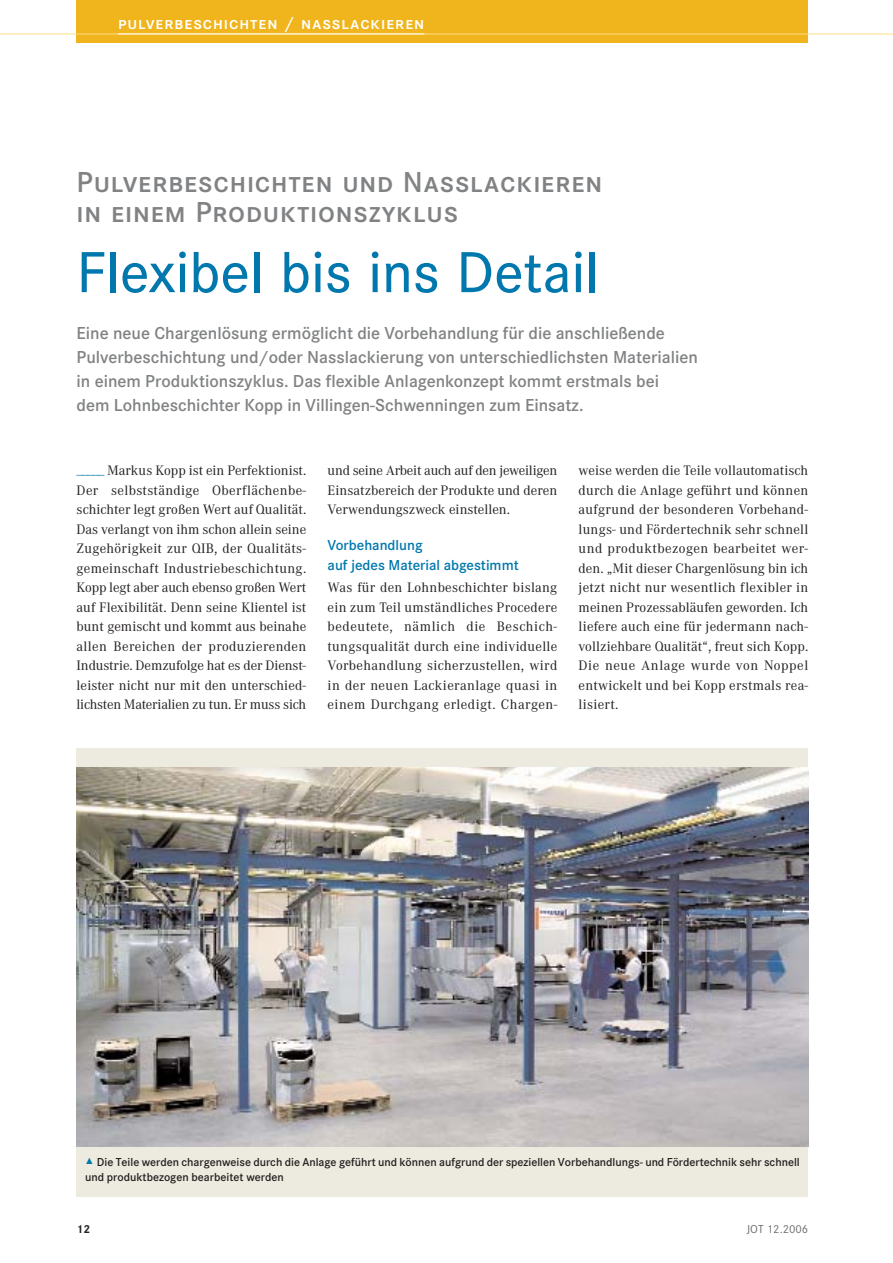
<style>
.page{position:relative;width:893px;height:1263px;background:#fff}
.page>*{position:absolute;margin:0;border:0;box-sizing:border-box;transform-origin:0 0}
.t1{font:500 60px "Corporate S";color:#0077ad}
.t2{font:600 30px/30px "Corporate SSC";letter-spacing:.025em;color:#808284}
.t3{font:600 18px/24px "Corporate S";color:#808284}
.t4{font:600 18px "Corporate SSC";letter-spacing:.05em;color:#fff}
.t5{font:600 15px/19.5px "Corporate S";color:#0077ad}
.t6{font:14.25px/19.5px "Corporate A";letter-spacing:.015em;color:#231f1f;text-align:justify}
.t7{font:600 12px/15px "Corporate S";color:#231f1f}
.t8{font:12px "Corporate S";color:#6c6d70}
.t9{font:700 12px "Corporate S";color:#231f1f}
.s1{font-family:"Corporate S";font-size:13.5px;color:#459ac2}
.s2{font-family:"The Sans Bold Expert";font-weight:400;font-size:9px;color:#0077ad}
</style>
<div class="page">
<div style="left:77px;top:748px;width:731px;height:449px;background:#edebe0"></div>
<img style="left:77px;top:768px;width:731px;height:378px">
<div style="left:77px;top:0;width:731px;height:43px;background:#f0b41c"></div>
<hr style="left:0;top:34px;width:892px;height:1px;background:#ffde89">
<hr style="left:118px;top:34px;width:306px;height:1px;background:#fff">
<p class="t4" style="left:118px;top:13px;width:308px">pulverbeschichten / nasslackieren</p>
<h2 class="t2" style="left:77px;top:167px;width:527px">Pulverbeschichten und Nasslackieren in einem Produktionszyklus</h2>
<h1 class="t1" style="left:77px;top:253px;width:524px">Flexibel bis ins Detail</h1>
<p class="t3" style="left:77px;top:322px;width:623px">Eine neue Chargenlösung ermöglicht die Vorbehandlung für die anschließende Pulverbeschichtung und/oder Nasslackierung von unterschiedlichsten Materialien in einem Produktionszyklus. Das flexible Anlagenkonzept kommt erstmals bei<br>dem Lohnbeschichter Kopp in Villingen-Schwenningen zum Einsatz.</p>
<p class="t6" style="left:77px;top:463px;width:231px"><span class="s1">_____</span> Markus Kopp ist ein Perfektionist.<br>Der selbstständige Oberflächenbe&shy;schichter legt großen Wert auf Qualität.<br>Das verlangt von ihm schon allein seine Zugehörigkeit zur QIB, der Qualitäts&shy;gemeinschaft Industriebeschichtung.<br>Kopp legt aber auch ebenso großen Wert auf Flexibilität. Denn seine Klientel ist bunt gemischt und kommt aus beinahe allen Bereichen der produzierenden Industrie. Demzufolge hat es der Dienst&shy;leister nicht nur mit den unterschied&shy;lichsten Materialien zu tun. Er muss sich</p>
<p class="t6" style="left:327px;top:463px;width:231px">und seine Arbeit auch auf den jeweiligen Einsatzbereich der Produkte und deren Verwendungszweck einstellen.</p>
<p class="t5" style="left:327px;top:537px;width:193px">Vorbehandlung<br>auf jedes Material abgestimmt</p>
<p class="t6" style="left:327px;top:580px;width:231px">Was für den Lohnbeschichter bislang ein zum Teil umständliches Procedere bedeutete, nämlich die Beschich&shy;tungsqualität durch eine individuelle Vorbehandlung sicherzustellen, wird in der neuen Lackieranlage quasi in einem Durchgang erledigt. Chargen-</p>
<p class="t6" style="left:578px;top:463px;width:231px">weise werden die Teile vollautomatisch durch die Anlage geführt und können aufgrund der besonderen Vorbehand&shy;lungs- und Fördertechnik sehr schnell und produktbezogen bearbeitet wer&shy;den. „Mit dieser Chargenlösung bin ich jetzt nicht nur wesentlich flexibler in meinen Prozessabläufen geworden. Ich liefere auch eine für jedermann nach&shy;vollziehbare Qualität“, freut sich Kopp.<br>Die neue Anlage wurde von Noppel entwickelt und bei Kopp erstmals rea&shy;lisiert.</p>
<p class="t7" style="left:85px;top:1156px;width:716px"><span class="s2">˚</span> Die Teile werden chargenweise durch die Anlage geführt und können aufgrund der speziellen Vorbehandlungs- und Fördertechnik sehr schnell und produktbezogen bearbeitet werden</p>
<p class="t9" style="left:77px;top:1225px;width:15px">12</p>
<p class="t8" style="left:746px;top:1225px;width:63px">JOT 12.2006</p>
</div>
